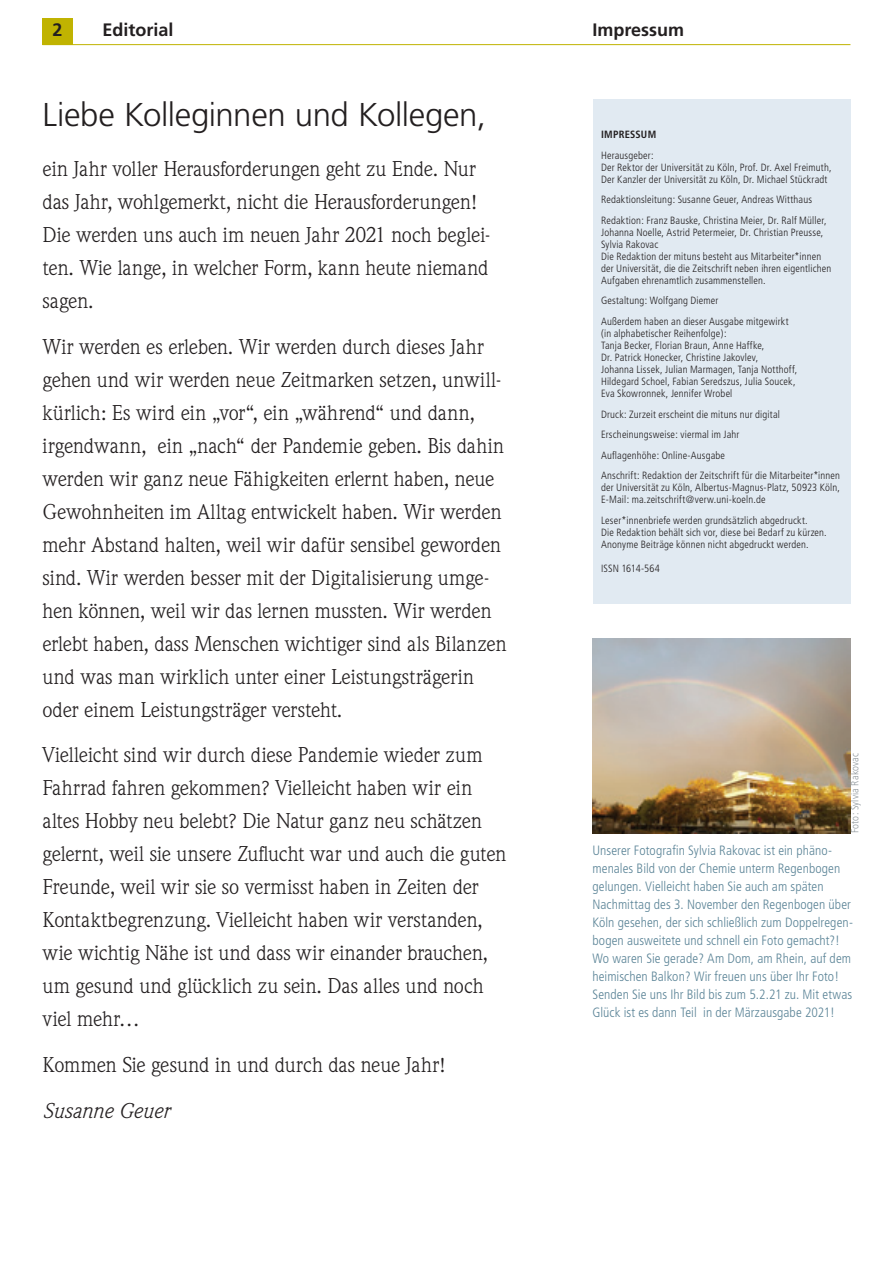
<style>
.page{position:relative;width:893px;height:1263px;background:#fff}
.page>*{position:absolute;margin:0;border:0;box-sizing:border-box;transform-origin:0 0}
.t1{font:300 33px "Frutiger";letter-spacing:-.01em;color:#231f20}
.t2{font:21px/33px "Weidemann";letter-spacing:-.005em;color:#231f20}
.t3{font:italic 21px "Weidemann";color:#231f20}
.t4{font:700 18px "Frutiger";color:#231f20}
.t5{font:300 condensed 13.5px/18px "Frutiger";letter-spacing:.005em;color:#5b8497}
.t6{font:300 condensed 10.5px/12px "Frutiger";letter-spacing:.015em;color:#231f20}
.t7{font:300 condensed 10.5px "Frutiger";letter-spacing:.015em;color:#91999e}
.t8{font:700 condensed 10.5px "Frutiger";letter-spacing:.015em;color:#231f20}
</style>
<div class="page">
<hr style="left:42px;top:44px;width:808px;height:1px;background:#c0b301">
<div style="left:43px;top:18px;width:30px;height:26px;background:#c0b301"></div>
<div style="left:593px;top:99px;width:257px;height:504px;background:#e1eaf2"></div>
<img style="left:592px;top:638px;width:258px;height:195px">
<p class="t4" style="left:53px;top:19px;width:12px">2</p>
<p class="t4" style="left:102px;top:19px;width:73px">Editorial</p>
<p class="t4" style="left:592px;top:19px;width:93px">Impressum</p>
<h1 class="t1" style="left:43px;top:96px;width:445px">Liebe Kolleginnen und Kollegen,</h1>
<p class="t2" style="left:43px;top:152px;width:449px">ein Jahr voller Herausforderungen geht zu Ende. Nur das Jahr, wohlgemerkt, nicht die Herausforderungen!<br>Die werden uns auch im neuen Jahr 2021 noch beglei&shy;ten. Wie lange, in welcher Form, kann heute niemand sagen.</p>
<p class="t2" style="left:43px;top:330px;width:466px">Wir werden es erleben. Wir werden durch dieses Jahr gehen und wir werden neue Zeitmarken setzen, unwill&shy;kürlich: Es wird ein „vor“, ein „während“ und dann, irgendwann, ein „nach“ der Pandemie geben. Bis dahin werden wir ganz neue Fähigkeiten erlernt haben, neue Gewohnheiten im Alltag entwickelt haben. Wir werden mehr Abstand halten, weil wir dafür sensibel geworden sind. Wir werden besser mit der Digitalisierung umge&shy;hen können, weil wir das lernen mussten. Wir werden erlebt haben, dass Menschen wichtiger sind als Bilanzen und was man wirklich unter einer Leistungsträgerin oder einem Leistungsträger versteht.</p>
<p class="t2" style="left:43px;top:738px;width:465px">Vielleicht sind wir durch diese Pandemie wieder zum Fahrrad fahren gekommen? Vielleicht haben wir ein altes Hobby neu belebt? Die Natur ganz neu schätzen gelernt, weil sie unsere Zuflucht war und auch die guten Freunde, weil wir sie so vermisst haben in Zeiten der Kontaktbegrenzung. Vielleicht haben wir verstanden, wie wichtig Nähe ist und dass wir einander brauchen, um gesund und glücklich zu sein. Das alles und noch viel mehr…</p>
<p class="t2" style="left:43px;top:1048px;width:405px">Kommen Sie gesund in und durch das neue Jahr!</p>
<p class="t3" style="left:43px;top:1098px;width:128px">Susanne Geuer</p>
<p class="t8" style="left:601px;top:129px;width:48px">IM PRESSUM</p>
<p class="t6" style="left:601px;top:149px;width:232px">Herausgeber:<br>Der Rektor der Universität zu Köln, Prof. Dr. Axel Freimuth,<br>Der Kanzler der Universität zu Köln, Dr. Michael Stückradt</p>
<p class="t6" style="left:601px;top:190px;width:227px;line-height:20.5px">Redaktionsleitung: Susanne Geuer, Andreas Witthaus<br>Redaktion: Franz Bauske, Christina Meier, Dr. Ralf Müller,</p>
<p class="t6" style="left:601px;top:226px;width:232px">Johanna Noelle, Astrid Petermeier, Dr. Christian Preusse, Sylvia Rakovac<br>Die Redaktion der mituns besteht aus Mitarbeiter*innen der Universität, die die Zeitschrift neben ihren eigentlichen Aufgaben ehrenamtlich zusammenstellen.</p>
<p class="t6" style="left:601px;top:291px;width:189px;line-height:20.5px">Gestaltung: Wolfgang Diemer<br>Außerdem haben an dieser Ausgabe mitgewirkt</p>
<p class="t6" style="left:601px;top:327px;width:198px">(in alphabetischer Reihenfolge):<br>Tanja Becker, Florian Braun, Anne Haffke,<br>Dr. Patrick Honecker, Christine Jakovlev,<br>Johanna Lissek, Julian Marmagen, Tanja Notthoff, Hildegard Schoel, Fabian Seredszus, Julia Soucek, Eva Skowronnek, Jennifer Wrobel</p>
<p class="t6" style="left:601px;top:404px;width:241px;line-height:20.5px">Druck: Zurzeit erscheint die mituns nur digital Erscheinungsweise: viermal im Jahr<br>Auflagenhöhe: Online-Ausgabe<br>Anschrift: Redaktion der Zeitschrift für die Mitarbeiter*innen</p>
<p class="t6" style="left:601px;top:482px;width:240px">der Universität zu Köln, Albertus-Magnus-Platz, 50923 Köln,<br>E-Mail: ma.zeitschrift@verw.uni-koeln.de</p>
<p class="t6" style="left:601px;top:514px;width:227px">Leser*innenbriefe werden grundsätzlich abgedruckt.<br>Die Redaktion behält sich vor, diese bei Bedarf zu kürzen.<br>Anonyme Beiträge können nicht abgedruckt werden.</p>
<p class="t6" style="left:601px;top:562px;width:60px">ISSN 1614-564</p>
<p class="t7" style="left:849px;top:833px;width:82px;rotate:-90deg">Foto: Sylvia Rakovac</p>
<p class="t5" style="left:592px;top:842px;width:262px">Unserer Fotografin Sylvia Rakovac ist ein phäno&shy;menales Bild von der Chemie unterm Regenbogen gelungen. Vielleicht haben Sie auch am späten Nachmittag des 3. November den Regenbogen über Köln gesehen, der sich schließlich zum Doppelregen&shy;bogen ausweitete und schnell ein Foto gemacht?!<br>Wo waren Sie gerade? Am Dom, am Rhein, auf dem heimischen Balkon? Wir freuen uns über Ihr Foto!<br>Senden Sie uns Ihr Bild bis zum 5.2.21 zu. Mit etwas Glück ist es dann Teil in der Märzausgabe 2021!</p>
</div>
